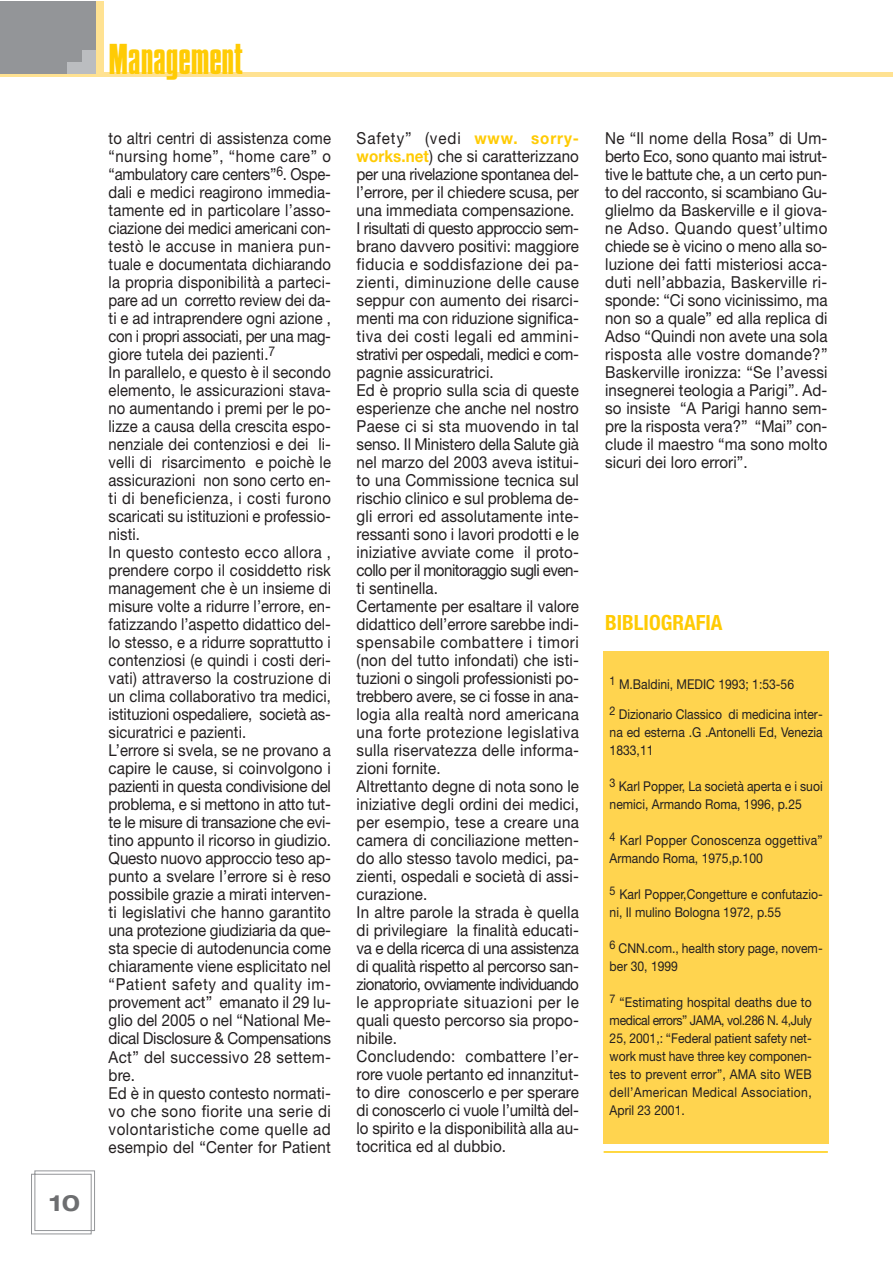
<style>
.page{position:relative;width:893px;height:1263px;background:#fff}
.page>*{position:absolute;margin:0;border:0;box-sizing:border-box;transform-origin:0 0}
.t1{font:45px "Compacta Plain";color:#ffcb04}
.t2{font:700 expanded 22.5px "Helvetica Neue";color:#6d6e70}
.t3{font:700 condensed 21px "Helvetica Neue";color:#ffcb04}
.t4{font:16.5px/18px "Helvetica Neue";letter-spacing:.005em;color:#231f20;scale:.92 1}
.t5{font:16.5px/18px "Helvetica Neue";letter-spacing:.005em;color:#231f20;scale:.9 1}
.t6{font:13.5px/18px "Helvetica Neue";color:#231f20;scale:.9 1}
.t7{font:13.5px/18px "Helvetica Neue";letter-spacing:.02em;color:#231f20;scale:.9 1}
.s1{font-weight:700;color:#ffcb04}
</style>
<div class="page">
<div style="left:95px;top:1px;width:9px;height:72px;background:#ffe292"></div>
<hr style="left:0;top:73px;width:893px;height:4px;background:#ffe292">
<div style="left:0;top:1px;width:96px;height:73px;background:#939598"></div>
<div style="left:67px;top:50px;width:29px;height:24px;background:#bbbdc0"></div>
<div style="left:64px;top:46px;width:17px;height:16px;background:#939598"></div>
<svg style="left:31px;top:1170px;width:64px;height:65px"></svg>
<div style="left:604px;top:651px;width:225px;height:493px;background:#ffd44f"></div>
<hr style="left:604px;top:1151px;width:224px;height:2px;background:#ffcb04">
<h2 class="t2" style="left:49px;top:1194px;width:32px">10</h2>
<h1 class="t1" style="left:108px;top:42px;width:135px">Management</h1>
<p class="t5" style="left:109px;top:131px;width:249px">to altri centri di assistenza come “nursing home”, “home care” o “ambulatory care centers”<sup>6</sup>. Ospe&shy;dali e medici reagirono immedia&shy;tamente ed in particolare l’asso&shy;ciazione dei medici americani con&shy;testò le accuse in maniera pun&shy;tuale e documentata dichiarando la propria disponibilità a parteci&shy;pare ad un corretto review dei da&shy;ti e ad intraprendere ogni azione , con i propri associati, per una mag&shy;giore tutela dei pazienti.<sup>7<br></sup>In parallelo, e questo è il secondo elemento, le assicurazioni stava&shy;no aumentando i premi per le po&shy;lizze a causa della crescita espo&shy;nenziale dei contenziosi e dei li&shy;velli di risarcimento e poichè le assicurazioni non sono certo en&shy;ti di beneficienza, i costi furono scaricati su istituzioni e professio&shy;nisti.<br>In questo contesto ecco allora , prendere corpo il cosiddetto risk management che è un insieme di misure volte a ridurre l’errore, en&shy;fatizzando l’aspetto didattico del&shy;lo stesso, e a ridurre soprattutto i contenziosi (e quindi i costi deri&shy;vati) attraverso la costruzione di un clima collaborativo tra medici, istituzioni ospedaliere, società as&shy;sicuratrici e pazienti.<br>L’errore si svela, se ne provano a capire le cause, si coinvolgono i pazienti in questa condivisione del problema, e si mettono in atto tut&shy;te le misure di transazione che evi&shy;tino appunto il ricorso in giudizio.<br>Questo nuovo approccio teso ap&shy;punto a svelare l’errore si è reso possibile grazie a mirati interven&shy;ti legislativi che hanno garantito una protezione giudiziaria da que&shy;sta specie di autodenuncia come chiaramente viene esplicitato nel “Patient safety and quality im&shy;provement act” emanato il 29 lu&shy;glio del 2005 o nel “National Me&shy;dical Disclosure &amp; Compensations<br>Act” del successivo 28 settem&shy;bre.<br>Ed è in questo contesto normati&shy;vo che sono fiorite una serie di volontaristiche come quelle ad esempio del “Center for Patient</p>
<p class="t4" style="left:357px;top:131px;width:243px">Safety” (vedi <span class="s1">www. sorry&shy;works.net</span>) che si caratterizzano per una rivelazione spontanea del&shy;l’errore, per il chiedere scusa, per una immediata compensazione.<br>I risultati di questo approccio sem&shy;brano davvero positivi: maggiore fiducia e soddisfazione dei pa&shy;zienti, diminuzione delle cause seppur con aumento dei risarci&shy;menti ma con riduzione significa&shy;tiva dei costi legali ed ammini&shy;strativi per ospedali, medici e com&shy;pagnie assicuratrici.<br>Ed è proprio sulla scia di queste esperienze che anche nel nostro<br>Paese ci si sta muovendo in tal senso. Il Ministero della Salute già nel marzo del 2003 aveva istitui&shy;to una Commissione tecnica sul rischio clinico e sul problema de&shy;gli errori ed assolutamente inte&shy;ressanti sono i lavori prodotti e le iniziative avviate come il proto&shy;collo per il monitoraggio sugli even&shy;ti sentinella.<br>Certamente per esaltare il valore didattico dell’errore sarebbe indi&shy;spensabile combattere i timori (non del tutto infondati) che isti&shy;tuzioni o singoli professionisti po&shy;trebbero avere, se ci fosse in ana&shy;logia alla realtà nord americana una forte protezione legislativa sulla riservatezza delle informa&shy;zioni fornite.<br>Altrettanto degne di nota sono le iniziative degli ordini dei medici, per esempio, tese a creare una camera di conciliazione metten&shy;do allo stesso tavolo medici, pa&shy;zienti, ospedali e società di assi&shy;curazione.<br>In altre parole la strada è quella di privilegiare la finalità educati&shy;va e della ricerca di una assistenza di qualità rispetto al percorso san&shy;zionatorio, ovviamente individuando le appropriate situazioni per le quali questo percorso sia propo&shy;nibile.<br>Concludendo: combattere l’er&shy;rore vuole pertanto ed innanzitut&shy;to dire conoscerlo e per sperare di conoscerlo ci vuole l’umiltà del&shy;lo spirito e la disponibilità alla au&shy;tocritica ed al dubbio.</p>
<p class="t4" style="left:605px;top:131px;width:243px;text-align:justify">Ne “Il nome della Rosa” di Um&shy;berto Eco, sono quanto mai istrut&shy;tive le battute che, a un certo pun&shy;to del racconto, si scambiano Gu&shy;glielmo da Baskerville e il giova&shy;ne Adso. Quando quest’ultimo chiede se è vicino o meno alla so&shy;luzione dei fatti misteriosi acca&shy;duti nell’abbazia, Baskerville ri&shy;sponde: “Ci sono vicinissimo, ma non so a quale” ed alla replica di Adso “Quindi non avete una sola risposta alle vostre domande?” Baskerville ironizza: “Se l’avessi insegnerei teologia a Parigi”. Ad&shy;so insiste “A Parigi hanno sem&shy;pre la risposta vera?” “Mai” con&shy;clude il maestro “ma sono molto sicuri dei loro errori”.</p>
<p class="t3" style="left:605px;top:615px;width:119px">BIBLIOGRAFIA</p>
<p class="t6" style="left:610px;top:677px;width:206px"><sup>1</sup> M.Baldini, MEDIC 1993; 1:53-56</p>
<p class="t6" style="left:610px;top:707px;width:238px;text-align:justify"><sup>2</sup> Dizionario Classico di medicina inter&shy;na ed esterna .G .Antonelli Ed, Venezia 1833,11</p>
<p class="t6" style="left:610px;top:779px;width:238px"><sup>3</sup> Karl Popper, La società aperta e i suoi nemici, Armando Roma, 1996, p.25</p>
<p class="t7" style="left:610px;top:833px;width:238px"><sup>4</sup> Karl Popper Conoscenza oggettiva”<br>Armando Roma, 1975,p.100</p>
<p class="t6" style="left:610px;top:887px;width:238px"><sup>5</sup> Karl Popper,Congetture e confutazio&shy;ni, Il mulino Bologna 1972, p.55</p>
<p class="t6" style="left:610px;top:941px;width:238px"><sup>6</sup> CNN.com., health story page, novem&shy;ber 30, 1999</p>
<p class="t6" style="left:610px;top:995px;width:226px;text-align:justify"><sup>7</sup> “Estimating hospital deaths due to medical errors” JAMA, vol.286 N. 4,July 25, 2001,: “Federal patient safety net&shy;work must have three key componen&shy;tes to prevent error”, AMA sito WEB dell’American Medical Association, April 23 2001.</p>
</div>
